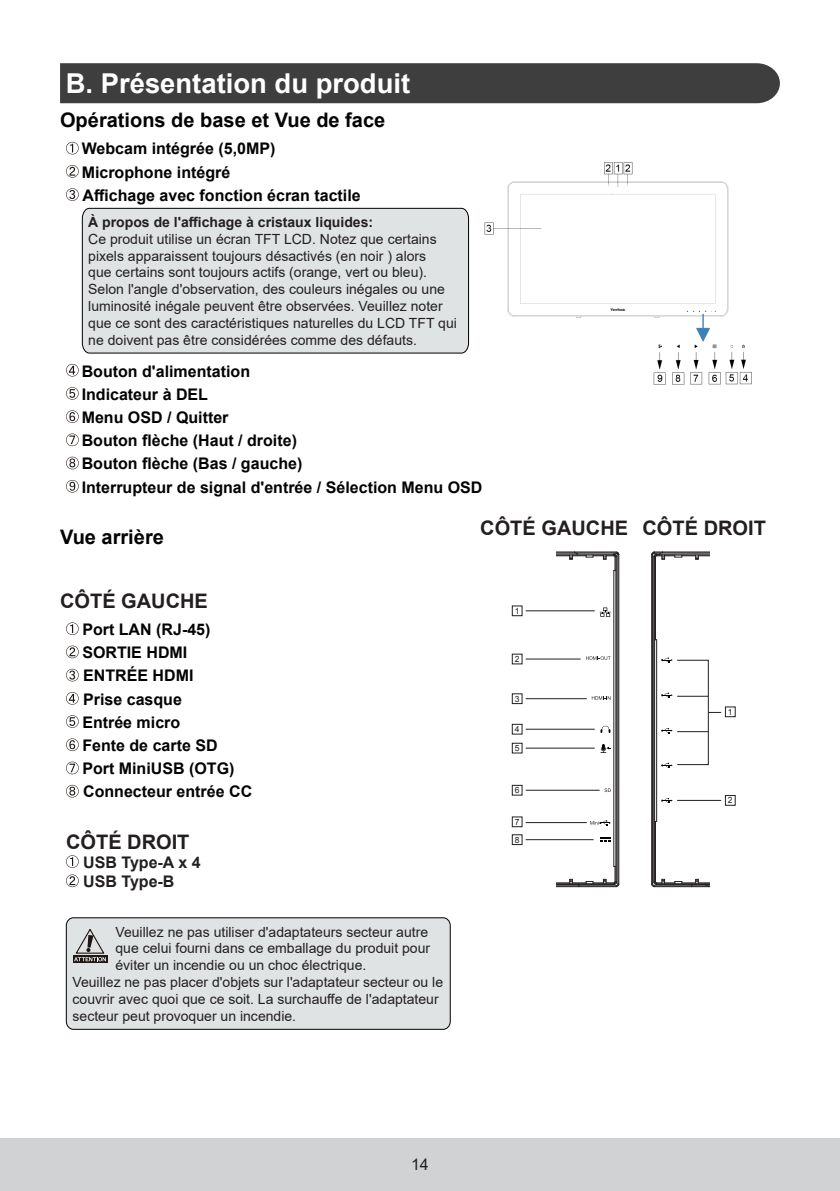
<style>
.page{position:relative;width:840px;height:1191px;background:#fff}
.page>*{position:absolute;margin:0;border:0;box-sizing:border-box;transform-origin:0 0}
.t1{font:700 27.4px "Arial";color:#fff}
.t2{font:700 20px "Arial";color:#231f20}
.t3{font:700 20px "Arial";color:#030303}
.t4{font:700 16px/23.2px "Arial";color:#030303}
.t5{font:700 16px/19.2px "Arial";color:#231f20}
.t6{font:16px "Arial";color:#231f20}
.t7{font:14px/16.8px "Arial";color:#231f20}
.t8{font:700 14px "Arial";color:#231f20}
.t9{font:8.6px/19px "Arial";color:#231f20}
</style>
<div class="page">
<div style="left:0;top:1138px;width:839px;height:53px;background:#d1d2d4"></div>
<div style="left:60px;top:63px;width:719px;height:40px;background:#3e3e3f"></div>
<svg style="left:66px;top:142px;width:13px;height:12px"></svg>
<svg style="left:66px;top:165px;width:13px;height:13px"></svg>
<svg style="left:66px;top:188px;width:13px;height:13px"></svg>
<div style="left:82px;top:208px;width:387px;height:145px;background:#e0e3e4"></div>
<svg style="left:66px;top:364px;width:13px;height:12px"></svg>
<svg style="left:66px;top:387px;width:13px;height:13px"></svg>
<svg style="left:66px;top:410px;width:13px;height:13px"></svg>
<svg style="left:66px;top:433px;width:13px;height:13px"></svg>
<svg style="left:66px;top:457px;width:13px;height:12px"></svg>
<svg style="left:66px;top:480px;width:13px;height:12px"></svg>
<svg style="left:66px;top:622px;width:13px;height:13px"></svg>
<svg style="left:66px;top:645px;width:13px;height:13px"></svg>
<svg style="left:66px;top:669px;width:13px;height:12px"></svg>
<svg style="left:66px;top:692px;width:13px;height:12px"></svg>
<svg style="left:66px;top:715px;width:13px;height:13px"></svg>
<svg style="left:66px;top:738px;width:13px;height:13px"></svg>
<svg style="left:66px;top:761px;width:13px;height:13px"></svg>
<svg style="left:66px;top:785px;width:13px;height:12px"></svg>
<svg style="left:66px;top:855px;width:13px;height:13px"></svg>
<svg style="left:66px;top:874px;width:13px;height:13px"></svg>
<div style="left:66px;top:917px;width:384px;height:112px;background:#e0e3e4;border-radius:7px"></div>
<div style="left:72px;top:955px;width:35px;height:7px;background:#1f1713"></div>
<svg style="left:74px;top:929px;width:32px;height:32px"></svg>
<div style="left:66px;top:917px;width:384px;height:112px;border:1px solid #000;border-radius:7px"></div>
<img style="left:484px;top:162px;width:268px;height:223px">
<svg style="left:661px;top:657px;width:11px;height:5px"></svg>
<svg style="left:661px;top:692px;width:11px;height:6px"></svg>
<svg style="left:661px;top:728px;width:11px;height:5px"></svg>
<svg style="left:661px;top:762px;width:11px;height:6px"></svg>
<svg style="left:661px;top:798px;width:11px;height:5px"></svg>
<hr style="left:651px;top:554px;width:1px;height:330px;background:#231f20">
<hr style="left:653px;top:556px;width:1px;height:326px;background:#231f20">
<hr style="left:654px;top:556px;width:1px;height:326px;background:#231f20">
<hr style="left:656px;top:639px;width:1px;height:182px;background:#231f20">
<svg style="left:651px;top:551px;width:57px;height:9px"></svg>
<svg style="left:651px;top:879px;width:58px;height:8px"></svg>
<svg style="left:599px;top:607px;width:11px;height:9px"></svg>
<svg style="left:600px;top:838px;width:10px;height:3px"></svg>
<svg style="left:586px;top:656px;width:24px;height:4px"></svg>
<svg style="left:591px;top:696px;width:19px;height:3px"></svg>
<svg style="left:604px;top:788px;width:6px;height:4px"></svg>
<hr style="left:613px;top:570px;width:1px;height:296px;background:#231f20">
<hr style="left:615px;top:556px;width:1px;height:326px;background:#231f20">
<hr style="left:616px;top:556px;width:1px;height:326px;background:#231f20">
<hr style="left:617px;top:554px;width:1px;height:330px;background:#231f20">
<hr style="left:618px;top:554px;width:1px;height:330px;background:#231f20">
<svg style="left:556px;top:551px;width:63px;height:20px"></svg>
<svg style="left:556px;top:866px;width:63px;height:21px"></svg>
<svg style="left:590px;top:820px;width:20px;height:5px"></svg>
<svg style="left:600px;top:744px;width:10px;height:9px"></svg>
<svg style="left:600px;top:726px;width:10px;height:7px"></svg>
<hr style="left:525px;top:610px;width:69px;height:1px;background:#231f20">
<hr style="left:676px;top:696px;width:32px;height:1px;background:#231f20">
<hr style="left:676px;top:731px;width:32px;height:1px;background:#231f20">
<hr style="left:676px;top:800px;width:44px;height:1px;background:#231f20">
<svg style="left:708px;top:712px;width:12px;height:1px"></svg>
<hr style="left:525px;top:729px;width:69px;height:1px;background:#231f20">
<hr style="left:525px;top:748px;width:69px;height:1px;background:#231f20">
<hr style="left:525px;top:790px;width:74px;height:1px;background:#231f20">
<hr style="left:525px;top:658px;width:55px;height:1px;background:#231f20">
<hr style="left:525px;top:698px;width:61px;height:1px;background:#231f20">
<hr style="left:525px;top:822px;width:61px;height:1px;background:#231f20">
<hr style="left:525px;top:839px;width:68px;height:1px;background:#231f20">
<div style="left:511px;top:605px;width:11px;height:11px;border:1px solid #231f20"></div>
<div style="left:724px;top:706px;width:11px;height:11px;border:1px solid #231f20"></div>
<div style="left:724px;top:795px;width:11px;height:10px;border:1px solid #231f20"></div>
<div style="left:511px;top:654px;width:11px;height:10px;border:1px solid #231f20"></div>
<div style="left:511px;top:693px;width:11px;height:11px;border:1px solid #231f20"></div>
<div style="left:511px;top:724px;width:11px;height:10px;border:1px solid #231f20"></div>
<div style="left:511px;top:743px;width:11px;height:10px;border:1px solid #231f20"></div>
<div style="left:511px;top:785px;width:11px;height:10px;border:1px solid #231f20"></div>
<div style="left:511px;top:816px;width:11px;height:11px;border:1px solid #231f20"></div>
<div style="left:511px;top:834px;width:11px;height:11px;border:1px solid #231f20"></div>
<h1 class="t1" style="left:66px;top:64px;width:346px">B. Présentation du produit</h1>
<h2 class="t3" style="left:60px;top:106px;width:326px">Opérations de base et Vue de face</h2>
<p class="t4" style="left:82px;top:137px;width:280px">Webcam intégrée (5,0MP)<br>Microphone intégré<br>Affichage avec fonction écran tactile</p>
<p class="t8" style="left:88px;top:212px;width:286px">À propos de l'affichage à cristaux liquides:</p>
<p class="t7" style="left:88px;top:230px;width:370px">Ce produit utilise un écran TFT LCD. Notez que certains pixels apparaissent toujours désactivés (en noir ) alors<br>que certains sont toujours actifs (orange, vert ou bleu).<br>Selon l'angle d'observation, des couleurs inégales ou une luminosité inégale peuvent être observées. Veuillez noter que ce sont des caractéristiques naturelles du LCD TFT qui ne doivent pas être considérées comme des défauts.</p>
<p class="t4" style="left:82px;top:359px;width:402px">Bouton d'alimentation<br>Indicateur à DEL<br>Menu OSD / Quitter<br>Bouton flèche (Haut / droite)<br>Bouton flèche (Bas / gauche)<br>Interrupteur de signal d'entrée / Sélection Menu OSD</p>
<h2 class="t3" style="left:60px;top:522px;width:105px">Vue arrière</h2>
<h2 class="t2" style="left:480px;top:514px;width:287px">CÔTÉ GAUCHE CÔTÉ DROIT</h2>
<h2 class="t2" style="left:60px;top:586px;width:149px">CÔTÉ GAUCHE</h2>
<p class="t4" style="left:82px;top:618px;width:171px">Port LAN (RJ-45)<br>SORTIE HDMI<br>ENTRÉE HDMI<br>Prise casque<br>Entrée micro<br>Fente de carte SD<br>Port MiniUSB (OTG)<br>Connecteur entrée CC</p>
<h2 class="t2" style="left:66px;top:827px;width:125px">CÔTÉ DROIT</h2>
<p class="t5" style="left:83px;top:853px;width:119px">USB Type-A x 4<br>USB Type-B</p>
<p class="t7" style="left:115px;top:923px;width:314px">Veuillez ne pas utiliser d'adaptateurs secteur autre</p>
<p class="t7" style="left:115px;top:940px;width:316px">que celui fourni dans ce emballage du produit pour</p>
<p class="t7" style="left:115px;top:956px;width:252px">éviter un incendie ou un choc électrique.</p>
<p class="t7" style="left:73px;top:973px;width:372px">Veuillez ne pas placer d'objets sur l'adaptateur secteur ou le</p>
<p class="t7" style="left:73px;top:990px;width:367px">couvrir avec quoi que ce soit. La surchauffe de l'adaptateur</p>
<p class="t7" style="left:73px;top:1007px;width:225px">secteur peut provoquer un incendie.</p>
<p class="t6" style="left:411px;top:1152px;width:19px">14</p>
<p class="t9" style="left:514px;top:601px;width:6px">1</p>
<p class="t9" style="left:514px;top:649px;width:6px">2</p>
<p class="t9" style="left:514px;top:689px;width:6px">3</p>
<p class="t9" style="left:514px;top:720px;width:6px">4<br>5</p>
<p class="t9" style="left:514px;top:781px;width:6px">6</p>
<p class="t9" style="left:514px;top:813px;width:6px;line-height:17.8px">7<br>8</p>
<p class="t9" style="left:727px;top:702px;width:6px">1</p>
<p class="t9" style="left:727px;top:791px;width:6px">2</p>
</div>
